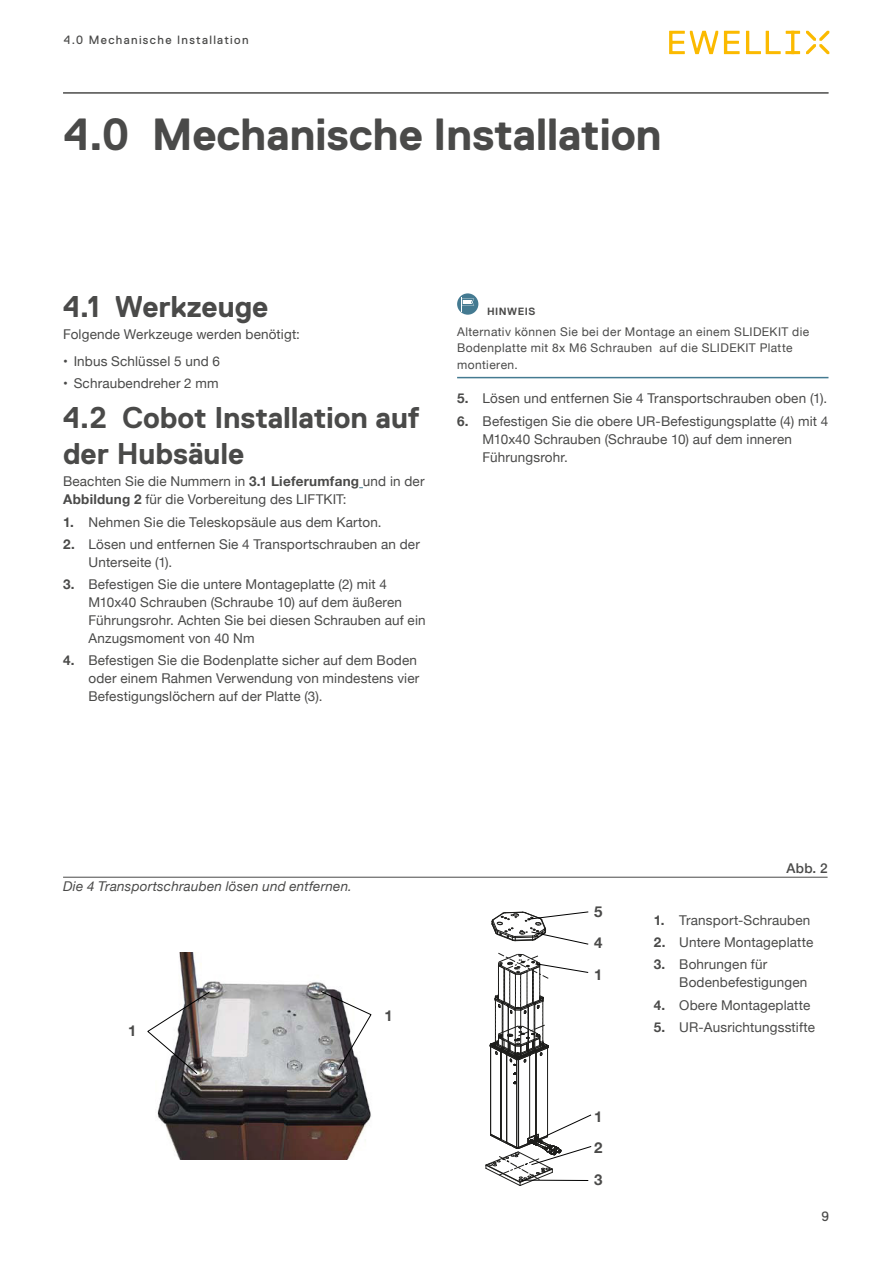
<style>
.page{position:relative;width:893px;height:1263px;background:#fff}
.page>*{position:absolute;margin:0;border:0;box-sizing:border-box;transform-origin:0 0}
.t1{font:700 45px "Replica Std";letter-spacing:-.01em;color:#4a4a49}
.t2{font:700 30px/36px "Replica Std";letter-spacing:-.005em;color:#4a4a49}
.t3{font:700 15px/31.5px "Helvetica Neue";color:#4a4a49}
.t4{font:13.5px/18px "Helvetica Neue";letter-spacing:.01em;color:#4a4a49}
.t5{font:italic 13.5px "Helvetica Neue";letter-spacing:.015em;color:#4a4a49}
.t6{font:500 13.5px "Helvetica Neue";color:#4a4a49}
.t7{font:13.5px "Replica Std";color:#4a4a49}
.t8{font:12px/16.5px "Helvetica Neue";letter-spacing:.035em;color:#4a4a49}
.t9{font:12px "Replica Std";letter-spacing:.11em;color:#4a4a49}
.t10{font:700 10.5px "Replica Std";letter-spacing:.045em;color:#4a4a49}
.s1{font-weight:700}
</style>
<div class="page">
<svg style="left:669px;top:31px;width:131px;height:23px"></svg>
<svg style="left:806px;top:31px;width:23px;height:23px"></svg>
<hr style="left:63px;top:93px;width:765px;height:1px;background:#4a4a49">
<hr style="left:547px;top:1048px;width:1px;height:87px;background:#1d1d1b">
<hr style="left:490px;top:1046px;width:1px;height:88px;background:#1d1d1b">
<hr style="left:500px;top:1051px;width:1px;height:88px;background:#1d1d1b">
<hr style="left:501px;top:1051px;width:1px;height:88px;background:#1d1d1b">
<hr style="left:506px;top:1054px;width:1px;height:88px;background:#1d1d1b">
<hr style="left:516px;top:1060px;width:1px;height:87px;background:#1d1d1b">
<hr style="left:518px;top:1060px;width:1px;height:87px;background:#1d1d1b">
<hr style="left:529px;top:1055px;width:1px;height:83px;background:#1d1d1b">
<hr style="left:535px;top:1052px;width:1px;height:83px;background:#1d1d1b">
<hr style="left:536px;top:1052px;width:1px;height:83px;background:#1d1d1b">
<img style="left:157px;top:952px;width:214px;height:207px">
<svg style="left:147px;top:991px;width:63px;height:83px"></svg>
<svg style="left:321px;top:991px;width:51px;height:79px"></svg>
<svg style="left:490px;top:953px;width:99px;height:113px"></svg>
<svg style="left:491px;top:911px;width:98px;height:34px"></svg>
<svg style="left:485px;top:1114px;width:107px;height:72px"></svg>
<hr style="left:521px;top:1180px;width:67px;height:1px;background:#000">
<hr style="left:457px;top:377px;width:371px;height:1px;background:#447a91">
<svg style="left:457px;top:293px;width:21px;height:22px"></svg>
<svg style="left:462px;top:298px;width:12px;height:14px"></svg>
<hr style="left:63px;top:877px;width:765px;height:1px;background:#4a4a49">
<p class="t9" style="left:64px;top:34px;width:186px">4.0 Mechanische Installation</p>
<h1 class="t1" style="left:64px;top:109px;width:599px">4.0 Mechanische Installation</h1>
<h2 class="t2" style="left:63px;top:289px;width:207px">4.1 Werkzeuge</h2>
<p class="t4" style="left:63px;top:326px;width:238px">Folgende Werkzeuge werden benötigt:</p>
<p class="t4" style="left:63px;top:353px;width:158px">• Inbus Schlüssel 5 und 6</p>
<p class="t4" style="left:63px;top:375px;width:157px">• Schraubendreher 2 mm</p>
<h2 class="t2" style="left:63px;top:400px;width:358px">4.2 Cobot Installation auf der Hubsäule</h2>
<p class="t4" style="left:63px;top:473px;width:363px">Beachten Sie die Nummern in <span class="s1">3.1 Lieferumfang</span> und in der<br><span class="s1">Abbildung 2</span> für die Vorbereitung des LIFTKIT:</p>
<p class="t4" style="left:63px;top:514px;width:320px"><span class="s1">1.</span> Nehmen Sie die Teleskopsäule aus dem Karton.</p>
<p class="t4" style="left:89px;top:536px;width:333px;text-indent:-26px"><span class="s1">2.</span> Lösen und entfernen Sie 4 Transportschrauben an der<br>Unterseite (1).</p>
<p class="t4" style="left:89px;top:576px;width:339px;text-indent:-26px"><span class="s1">3.</span> Befestigen Sie die untere Montageplatte (2) mit 4<br>M10x40 Schrauben (Schraube 10) auf dem äußeren Führungsrohr. Achten Sie bei diesen Schrauben auf ein Anzugsmoment von 40 Nm</p>
<p class="t4" style="left:89px;top:652px;width:332px;text-indent:-26px"><span class="s1">4.</span> Befestigen Sie die Bodenplatte sicher auf dem Boden oder einem Rahmen Verwendung von mindestens vier<br>Befestigungslöchern auf der Platte (3).</p>
<p class="t10" style="left:487px;top:306px;width:50px">HINWEIS</p>
<p class="t8" style="left:457px;top:324px;width:354px">Alternativ können Sie bei der Montage an einem SLIDEKIT die<br>Bodenplatte mit 8x M6 Schrauben auf die SLIDEKIT Platte montieren.</p>
<p class="t4" style="left:457px;top:390px;width:372px"><span class="s1">5.</span> Lösen und entfernen Sie 4 Transportschrauben oben (1).</p>
<p class="t4" style="left:483px;top:413px;width:347px;text-indent:-26px"><span class="s1">6.</span> Befestigen Sie die obere UR-Befestigungsplatte (4) mit 4<br>M10x40 Schrauben (Schraube 10) auf dem inneren<br>Führungsrohr.</p>
<p class="t5" style="left:63px;top:876px;width:290px">Die 4 Transportschrauben lösen und entfernen.</p>
<p class="t3" style="left:128px;top:1015px;width:10px">1</p>
<p class="t3" style="left:385px;top:1000px;width:10px">1</p>
<p class="t3" style="left:594px;top:896px;width:10px">5</p>
<p class="t3" style="left:594px;top:927px;width:10px">4</p>
<p class="t3" style="left:594px;top:959px;width:10px">1</p>
<p class="t3" style="left:594px;top:1101px;width:10px">1<br>2</p>
<p class="t3" style="left:594px;top:1164px;width:10px">3</p>
<p class="t6" style="left:787px;top:857px;width:42px">Abb. 2</p>
<p class="t4" style="left:654px;top:912px;width:158px"><span class="s1">1.</span> Transport-Schrauben</p>
<p class="t4" style="left:654px;top:934px;width:161px"><span class="s1">2.</span> Untere Montageplatte</p>
<p class="t4" style="left:679px;top:956px;width:130px;text-indent:-26px"><span class="s1">3.</span> Bohrungen für<br>Bodenbefestigungen</p>
<p class="t4" style="left:654px;top:996px;width:158px"><span class="s1">4.</span> Obere Montageplatte</p>
<p class="t4" style="left:654px;top:1019px;width:163px"><span class="s1">5.</span> UR-Ausrichtungsstifte</p>
<p class="t7" style="left:821px;top:1209px;width:9px">9</p>
</div>
